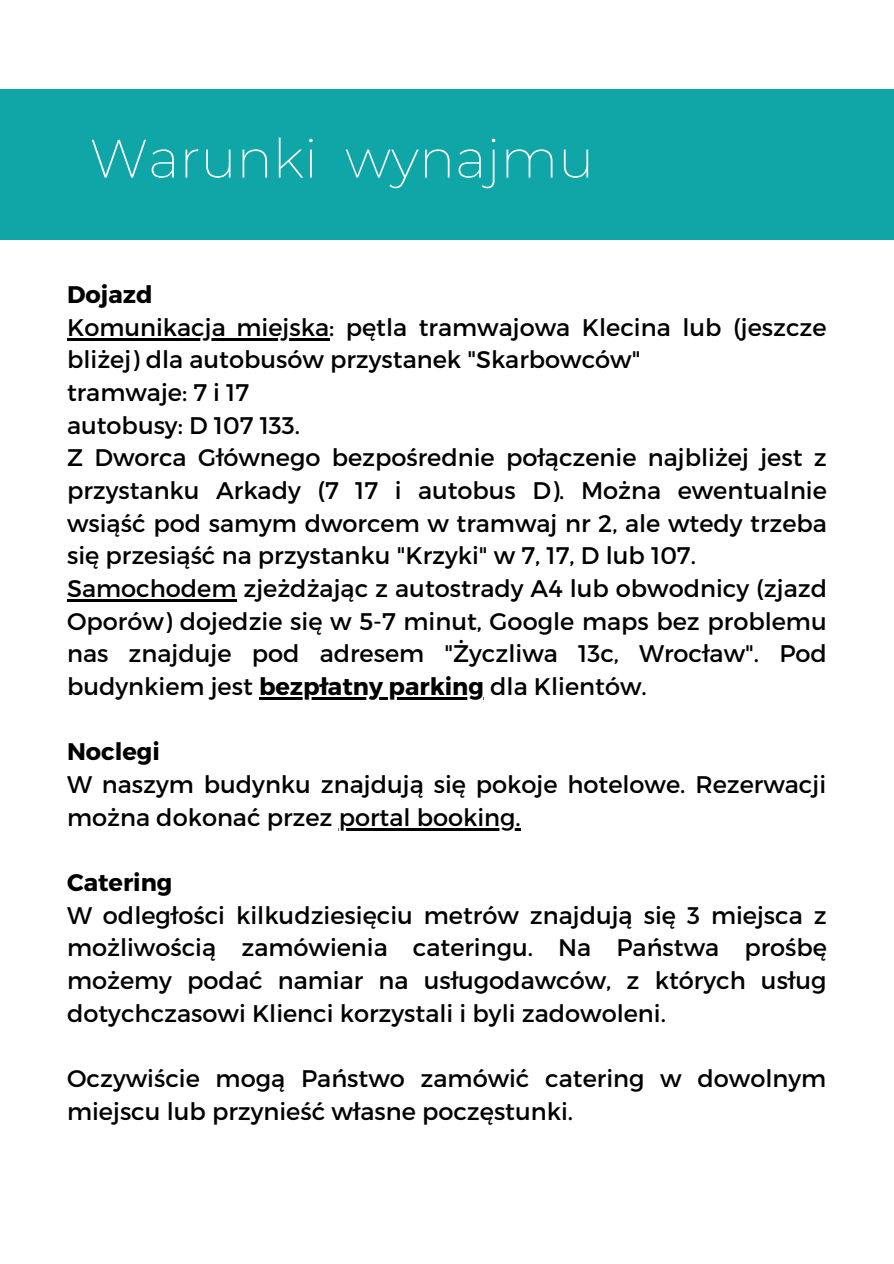
<style>
.page{position:relative;width:894px;height:1264px;background:#fff}
.page>*{position:absolute;margin:0;border:0;box-sizing:border-box;transform-origin:0 0}
.t1{font:200 54px "Montserrat";color:#fff}
.t2{font:24px/32.7px "Montserrat";color:#000}
.t3{font:700 24px "Montserrat";color:#000}
.s1{font-weight:700}
</style>
<div class="page">
<div style="left:0;top:89px;width:893px;height:150px;background:#10a6a7"></div>
<hr style="left:67px;top:338px;width:262px;height:2px;background:#000">
<hr style="left:67px;top:599px;width:169px;height:2px;background:#000">
<hr style="left:259px;top:697px;width:225px;height:2px;background:#000">
<hr style="left:338px;top:828px;width:182px;height:2px;background:#000">
<p class="t1" style="left:89px;top:125px;width:506px">Warunki wynajmu</p>
<p class="t3" style="left:67px;top:279px;width:87px">Dojazd</p>
<p class="t2" style="left:67px;top:310px;width:760px">Komunikacja miejska: pętla tramwajowa Klecina lub (jeszcze bliżej) dla autobusów przystanek "Skarbowców"</p>
<p class="t2" style="left:67px;top:375px;width:184px">tramwaje: 7 i 17</p>
<p class="t2" style="left:67px;top:407px;width:234px">autobusy: D 107 133.</p>
<p class="t2" style="left:67px;top:440px;width:761px;text-align:justify">Z Dworca Głównego bezpośrednie połączenie najbliżej jest z przystanku Arkady (7 17 i autobus D). Można ewentualnie wsiąść pod samym dworcem w tramwaj nr 2, ale wtedy trzeba się przesiąść na przystanku "Krzyki" w 7, 17, D lub 107.</p>
<p class="t2" style="left:67px;top:571px;width:761px;text-align:justify">Samochodem zjeżdżając z autostrady A4 lub obwodnicy (zjazd Oporów) dojedzie się w 5-7 minut, Google maps bez problemu nas znajduje pod adresem "Życzliwa 13c, Wrocław". Pod budynkiem jest <span class="s1">bezpłatny parking</span> dla Klientów.</p>
<p class="t3" style="left:67px;top:736px;width:94px">Noclegi</p>
<p class="t2" style="left:67px;top:767px;width:760px">W naszym budynku znajdują się pokoje hotelowe. Rezerwacji można dokonać przez portal booking.</p>
<p class="t3" style="left:67px;top:867px;width:107px">Catering</p>
<p class="t2" style="left:67px;top:897px;width:761px;text-align:justify">W odległości kilkudziesięciu metrów znajdują się 3 miejsca z możliwością zamówienia cateringu. Na Państwa prośbę możemy podać namiar na usługodawców, z których usług dotychczasowi Klienci korzystali i byli zadowoleni.</p>
<p class="t2" style="left:67px;top:1061px;width:760px">Oczywiście mogą Państwo zamówić catering w dowolnym miejscu lub przynieść własne poczęstunki.</p>
</div>
